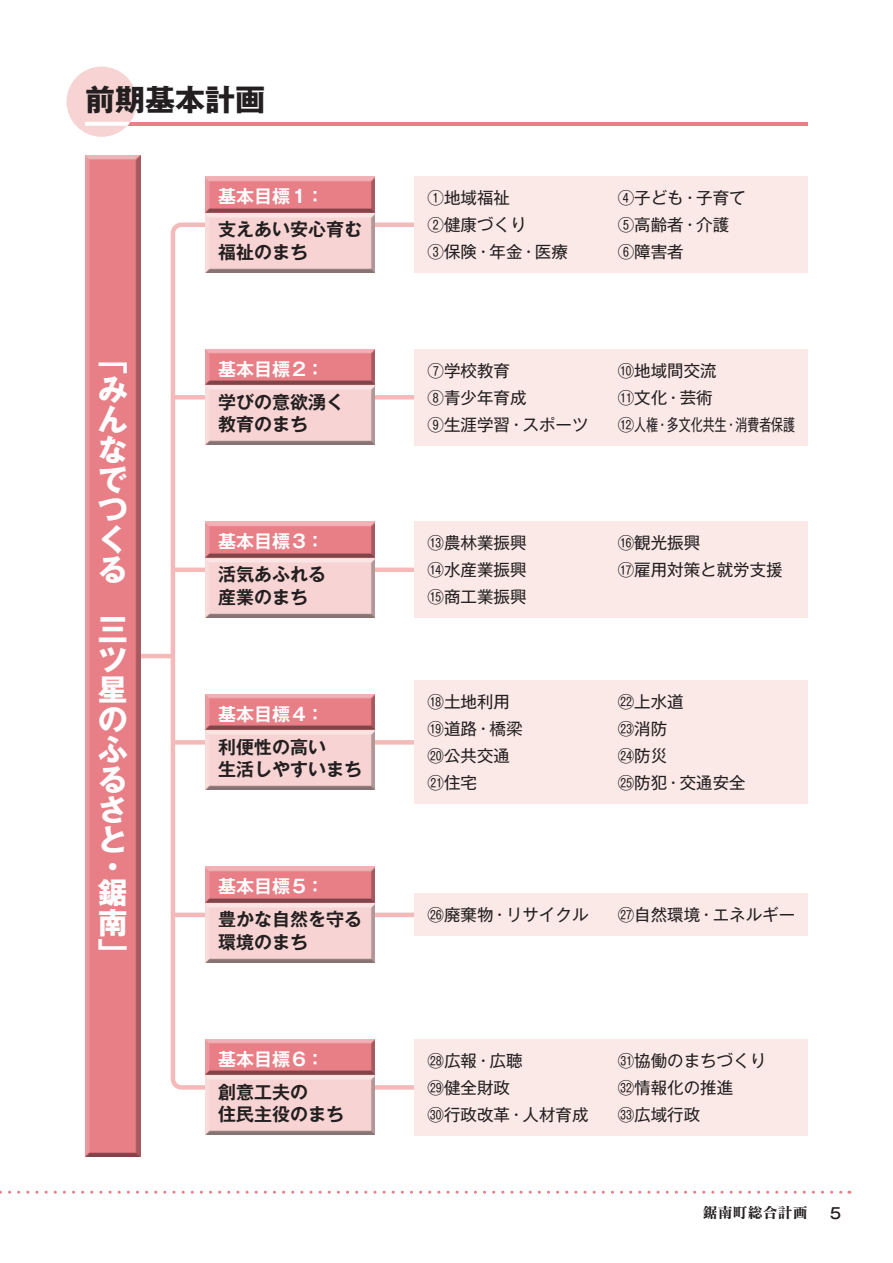
<style>
.page{position:relative;width:893px;height:1263px;background:#fff}
.page>*{position:absolute;margin:0;border:0;box-sizing:border-box;transform-origin:0 0}
.t1{font:700 30px/30px "Gothic MB101 Pr 6 N";color:#fff}
.t2{font:700 30px "Gothic MB101 Pr 6 N";color:#231f20}
.t3{font:700 18px/22.5px "Gothic MB101 Pr 6 N De";color:#231f20}
.t4{font:700 18px "Gothic MB101 Pr 6 N De";color:#fff}
.t5{font:16.5px/27px "Gothic MB101 Pr 6 N";color:#231f20}
.t6{font:15px "Matisse Pro B";color:#231f20}
.t7{font:500 15px "Gothic MB101 Pr 6 N";color:#231f20}
</style>
<div class="page">
<svg style="left:0;top:1191px;width:850px;height:3px"></svg>
<hr style="left:113px;top:654px;width:60px;height:4px;background:#f4baba">
<svg style="left:168px;top:220px;width:448px;height:872px"></svg>
<div style="left:415px;top:894px;width:393px;height:42px;background:#fbe9e8"></div>
<div style="left:415px;top:681px;width:393px;height:123px;background:#fbe9e8"></div>
<hr style="left:85px;top:122px;width:723px;height:4px;background:#e87f87">
<div style="left:67px;top:67px;width:70px;height:70px;background:#f7d4d3;border-radius:50%"></div>
<svg style="left:85px;top:122px;width:45px;height:4px"></svg>
<div style="left:82px;top:154px;width:59px;height:1004px;background:#231f20;opacity:.75"></div>
<div style="left:203px;top:176px;width:172px;height:99px;background:#231f20;opacity:.75"></div>
<div style="left:415px;top:177px;width:393px;height:96px;background:#fbe9e8"></div>
<div style="left:415px;top:349px;width:393px;height:96px;background:#fbe9e8"></div>
<div style="left:415px;top:522px;width:393px;height:96px;background:#fbe9e8"></div>
<div style="left:415px;top:1039px;width:393px;height:96px;background:#fbe9e8"></div>
<div style="left:203px;top:1038px;width:172px;height:99px;background:#231f20;opacity:.75"></div>
<div style="left:203px;top:866px;width:172px;height:99px;background:#231f20;opacity:.75"></div>
<div style="left:203px;top:693px;width:172px;height:99px;background:#231f20;opacity:.75"></div>
<div style="left:203px;top:521px;width:172px;height:99px;background:#231f20;opacity:.75"></div>
<div style="left:203px;top:348px;width:172px;height:99px;background:#231f20;opacity:.75"></div>
<h1 class="t2" style="left:85px;top:75px;width:182px">前期基本計画</h1>
<h1 class="t1" style="left:98px;top:344px;width:31px">「みんなでつくる</h1>
<h1 class="t1" style="left:98px;top:614px;width:31px;text-align:justify">三ツ星のふるさと</h1>
<h1 class="t1" style="left:98px;top:852px;width:30px;line-height:26.2px">・鋸</h1>
<h1 class="t1" style="left:98px;top:906px;width:31px">南」</h1>
<p class="t4" style="left:218px;top:181px;width:107px">基本目標１：</p>
<p class="t3" style="left:218px;top:217px;width:145px">支えあい安心育む福祉のまち</p>
<p class="t4" style="left:218px;top:354px;width:107px">基本目標２：</p>
<p class="t3" style="left:218px;top:390px;width:127px">学びの意欲湧く教育のまち</p>
<p class="t4" style="left:218px;top:526px;width:107px">基本目標３：</p>
<p class="t3" style="left:218px;top:562px;width:109px">活気あふれる産業のまち</p>
<p class="t4" style="left:218px;top:699px;width:107px">基本目標４：</p>
<p class="t3" style="left:218px;top:735px;width:145px">利便性の高い<br>生活しやすいまち</p>
<p class="t4" style="left:218px;top:871px;width:107px">基本目標５：</p>
<p class="t3" style="left:218px;top:907px;width:145px">豊かな自然を守る環境のまち</p>
<p class="t4" style="left:218px;top:1044px;width:107px">基本目標６：</p>
<p class="t3" style="left:218px;top:1080px;width:127px">創意工夫の<br>住民主役のまち</p>
<p class="t5" style="left:428px;top:183px;width:142px">①地域福祉<br>②健康づくり<br>③保険・年金・医療</p>
<p class="t5" style="left:618px;top:183px;width:129px">④子ども・子育て<br>⑤高齢者・介護<br>⑥障害者</p>
<p class="t5" style="left:428px;top:356px;width:162px">⑦学校教育<br>⑧青少年育成<br>⑨生涯学習・スポーツ</p>
<p class="t5" style="left:618px;top:356px;width:179px">⑩地域間交流<br>⑪文化・芸術<br>⑫人権・多文化共生・消費者保護</p>
<p class="t5" style="left:428px;top:528px;width:100px;text-align:justify">⑬農林業振興⑭水産業振興⑮商工業振興</p>
<p class="t5" style="left:618px;top:528px;width:166px">⑯観光振興<br>⑰雇用対策と就労支援</p>
<p class="t5" style="left:428px;top:687px;width:96px">⑱土地利用⑲道路・橋梁⑳公共交通㉑住宅</p>
<p class="t5" style="left:618px;top:687px;width:129px">㉒上水道<br>㉓消防<br>㉔防災<br>㉕防犯・交通安全</p>
<p class="t5" style="left:428px;top:900px;width:162px">㉖廃棄物・リサイクル</p>
<p class="t5" style="left:618px;top:900px;width:179px">㉗自然環境・エネルギー</p>
<p class="t5" style="left:428px;top:1046px;width:162px">㉘広報・広聴<br>㉙健全財政<br>㉚行政改革・人材育成</p>
<p class="t5" style="left:618px;top:1046px;width:150px">㉛協働のまちづくり㉜情報化の推進<br>㉝広域行政</p>
<p class="t6" style="left:703px;top:1203px;width:106px">鋸南町総合計画</p>
<p class="t7" style="left:830px;top:1200px;width:13px">5</p>
</div>
